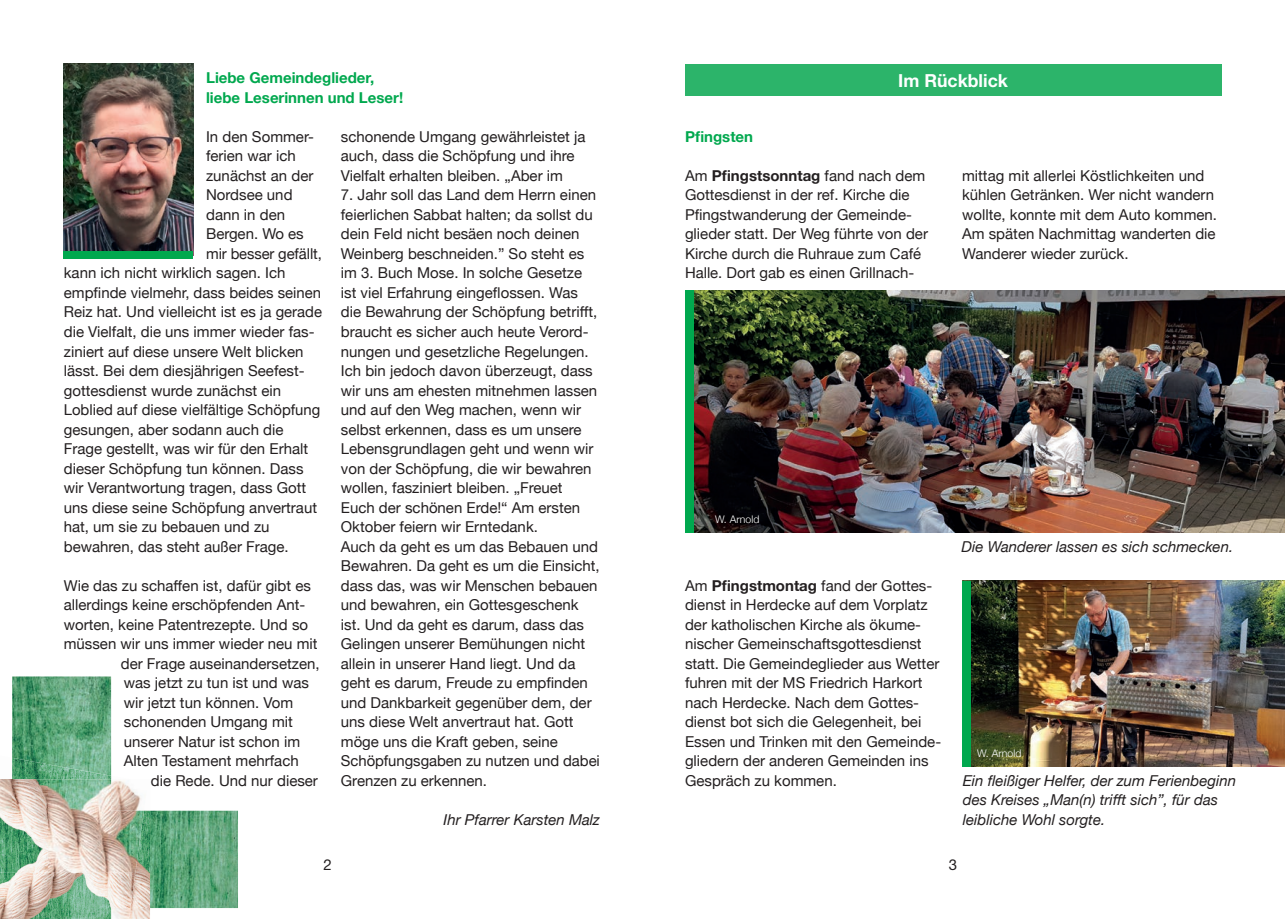
<style>
.page{position:relative;width:1285px;height:919px;background:#fff}
.page>*{position:absolute;margin:0;border:0;box-sizing:border-box;transform-origin:0 0}
.t1{font:700 18px "Helvetica Neue LT Std";color:#fff}
.t2{font:15px/19.5px "Helvetica Neue";color:#231f20}
.t3{font:italic 15px/19.5px "Helvetica Neue";color:#231f20}
.t4{font:700 15px/19.5px "Helvetica Neue";color:#00a84e}
.t5{font:15px "Helvetica Neue LT Std";color:#231f20}
.t6{font:300 10.5px "Helvetica Neue";color:#fff}
.s1{font-weight:700}
</style>
<div class="page">
<div style="left:685px;top:64px;width:535px;height:31px;background:#2cb46a"></div>
<img style="left:12px;top:676px;width:226px;height:231px">
<img style="left:12px;top:755px;width:119px;height:24px">
<img style="left:12px;top:757px;width:99px;height:22px">
<img style="left:135px;top:779px;width:15px;height:139px">
<img style="left:135px;top:810px;width:15px;height:97px">
<img style="left:144px;top:779px;width:4px;height:31px">
<img style="left:0;top:779px;width:144px;height:93px">
<img style="left:0;top:872px;width:135px;height:46px">
<img style="left:63px;top:64px;width:130px;height:187px">
<div style="left:63px;top:251px;width:130px;height:8px;background:#00a84e"></div>
<img style="left:970px;top:581px;width:314px;height:185px">
<div style="left:962px;top:581px;width:8px;height:185px;background:#00a84e"></div>
<img style="left:693px;top:290px;width:591px;height:242px">
<div style="left:685px;top:290px;width:8px;height:242px;background:#00a84e"></div>
<p class="t4" style="left:206px;top:69px;width:198px">Liebe Gemeindeglieder, liebe Leserinnen und Leser!</p>
<p class="t2" style="left:206px;top:128px;width:109px">In den Sommer-</p>
<p class="t2" style="left:206px;top:147px;width:91px">ferien war ich</p>
<p class="t2" style="left:206px;top:167px;width:109px">zunächst an der</p>
<p class="t2" style="left:206px;top:186px;width:88px">Nordsee und</p>
<p class="t2" style="left:206px;top:206px;width:80px">dann in den</p>
<p class="t2" style="left:206px;top:225px;width:99px">Bergen. Wo es</p>
<p class="t2" style="left:206px;top:245px;width:117px">mir besser gefällt,</p>
<p class="t2" style="left:64px;top:264px;width:223px">kann ich nicht wirklich sagen. Ich</p>
<p class="t2" style="left:64px;top:284px;width:259px">empfinde vielmehr, dass beides seinen</p>
<p class="t2" style="left:64px;top:303px;width:260px">Reiz hat. Und vielleicht ist es ja gerade</p>
<p class="t2" style="left:64px;top:323px;width:252px">die Vielfalt, die uns immer wieder fas-</p>
<p class="t2" style="left:64px;top:342px;width:241px">ziniert auf diese unsere Welt blicken</p>
<p class="t2" style="left:64px;top:362px;width:242px">lässt. Bei dem diesjährigen Seefest-</p>
<p class="t2" style="left:64px;top:381px;width:219px">gottesdienst wurde zunächst ein</p>
<p class="t2" style="left:64px;top:401px;width:258px">Loblied auf diese vielfältige Schöpfung</p>
<p class="t2" style="left:64px;top:420px;width:221px">gesungen, aber sodann auch die</p>
<p class="t2" style="left:64px;top:440px;width:246px">Frage gestellt, was wir für den Erhalt</p>
<p class="t2" style="left:64px;top:459px;width:241px">dieser Schöpfung tun können. Dass</p>
<p class="t2" style="left:64px;top:479px;width:244px">wir Verantwortung tragen, dass Gott</p>
<p class="t2" style="left:64px;top:498px;width:255px">uns diese seine Schöpfung anvertraut</p>
<p class="t2" style="left:64px;top:518px;width:207px">hat, um sie zu bebauen und zu</p>
<p class="t2" style="left:64px;top:537px;width:226px">bewahren, das steht außer Frage.</p>
<p class="t2" style="left:64px;top:576px;width:249px">Wie das zu schaffen ist, dafür gibt es</p>
<p class="t2" style="left:64px;top:596px;width:243px">allerdings keine erschöpfenden Ant-</p>
<p class="t2" style="left:64px;top:615px;width:246px">worten, keine Patentrezepte. Und so</p>
<p class="t2" style="left:64px;top:635px;width:255px">müssen wir uns immer wieder neu mit</p>
<p class="t2" style="left:121px;top:654px;width:200px">der Frage auseinandersetzen,</p>
<p class="t2" style="left:124px;top:674px;width:186px">was jetzt zu tun ist und was</p>
<p class="t2" style="left:124px;top:693px;width:171px">wir jetzt tun können. Vom</p>
<p class="t2" style="left:124px;top:713px;width:170px">schonenden Umgang mit</p>
<p class="t2" style="left:124px;top:732px;width:178px">unserer Natur ist schon im</p>
<p class="t2" style="left:124px;top:752px;width:176px">Alten Testament mehrfach</p>
<p class="t2" style="left:151px;top:771px;width:168px">die Rede. Und nur dieser</p>
<p class="t2" style="left:341px;top:128px;width:246px">schonende Umgang gewährleistet ja auch, dass die Schöpfung und ihre<br>Vielfalt erhalten bleiben. „Aber im</p>
<p class="t2" style="left:341px;top:186px;width:260px">7. Jahr soll das Land dem Herrn einen feierlichen Sabbat halten; da sollst du dein Feld nicht besäen noch deinen Weinberg beschneiden.” So steht es im 3. Buch Mose. In solche Gesetze ist viel Erfahrung eingeflossen. Was die Bewahrung der Schöpfung betrifft, braucht es sicher auch heute Verord&shy;nungen und gesetzliche Regelungen.<br>Ich bin jedoch davon überzeugt, dass wir uns am ehesten mitnehmen lassen und auf den Weg machen, wenn wir selbst erkennen, dass es um unsere Lebensgrundlagen geht und wenn wir von der Schöpfung, die wir bewahren wollen, fasziniert bleiben. „Freuet Euch der schönen Erde!“ Am ersten Oktober feiern wir Erntedank.<br>Auch da geht es um das Bebauen und Bewahren. Da geht es um die Einsicht, dass das, was wir Menschen bebauen und bewahren, ein Gottesgeschenk ist. Und da geht es darum, dass das Gelingen unserer Bemühungen nicht allein in unserer Hand liegt. Und da geht es darum, Freude zu empfinden und Dankbarkeit gegenüber dem, der uns diese Welt anvertraut hat. Gott möge uns die Kraft geben, seine Schöpfungsgaben zu nutzen und dabei Grenzen zu erkennen.</p>
<p class="t3" style="left:443px;top:810px;width:158px">Ihr Pfarrer Karsten Malz</p>
<p class="t1" style="left:898px;top:69px;width:111px">Im Rückblick</p>
<p class="t4" style="left:685px;top:127px;width:70px">Pfingsten</p>
<p class="t2" style="left:685px;top:167px;width:244px">Am <span class="s1">Pfingstsonntag</span> fand nach dem Gottesdienst in der ref. Kirche die Pfingstwanderung der Gemeinde&shy;glieder statt. Der Weg führte von der Kirche durch die Ruhraue zum Café Halle. Dort gab es einen Grillnach-</p>
<p class="t2" style="left:961px;top:167px;width:256px">mittag mit allerlei Köstlichkeiten und kühlen Getränken. Wer nicht wandern wollte, konnte mit dem Auto kommen.<br>Am späten Nachmittag wanderten die Wanderer wieder zurück.</p>
<p class="t6" style="left:715px;top:510px;width:46px">W. Arnold</p>
<p class="t2" style="left:685px;top:576px;width:257px">Am <span class="s1">Pfingstmontag</span> fand der Gottes&shy;dienst in Herdecke auf dem Vorplatz der katholischen Kirche als ökume&shy;nischer Gemeinschaftsgottesdienst statt. Die Gemeindeglieder aus Wetter fuhren mit der MS Friedrich Harkort nach Herdecke. Nach dem Gottes&shy;dienst bot sich die Gelegenheit, bei Essen und Trinken mit den Gemeinde&shy;gliedern der anderen Gemeinden ins Gespräch zu kommen.</p>
<p class="t3" style="left:961px;top:537px;width:273px">Die Wanderer lassen es sich schmecken.</p>
<p class="t6" style="left:977px;top:744px;width:46px">W. Arnold</p>
<p class="t3" style="left:962px;top:771px;width:275px">Ein fleißiger Helfer, der zum Ferienbeginn des Kreises „Man(n) trifft sich”, für das leibliche Wohl sorgte.</p>
<p class="t5" style="left:323px;top:855px;width:10px">2</p>
<p class="t5" style="left:948px;top:855px;width:10px">3</p>
</div>
